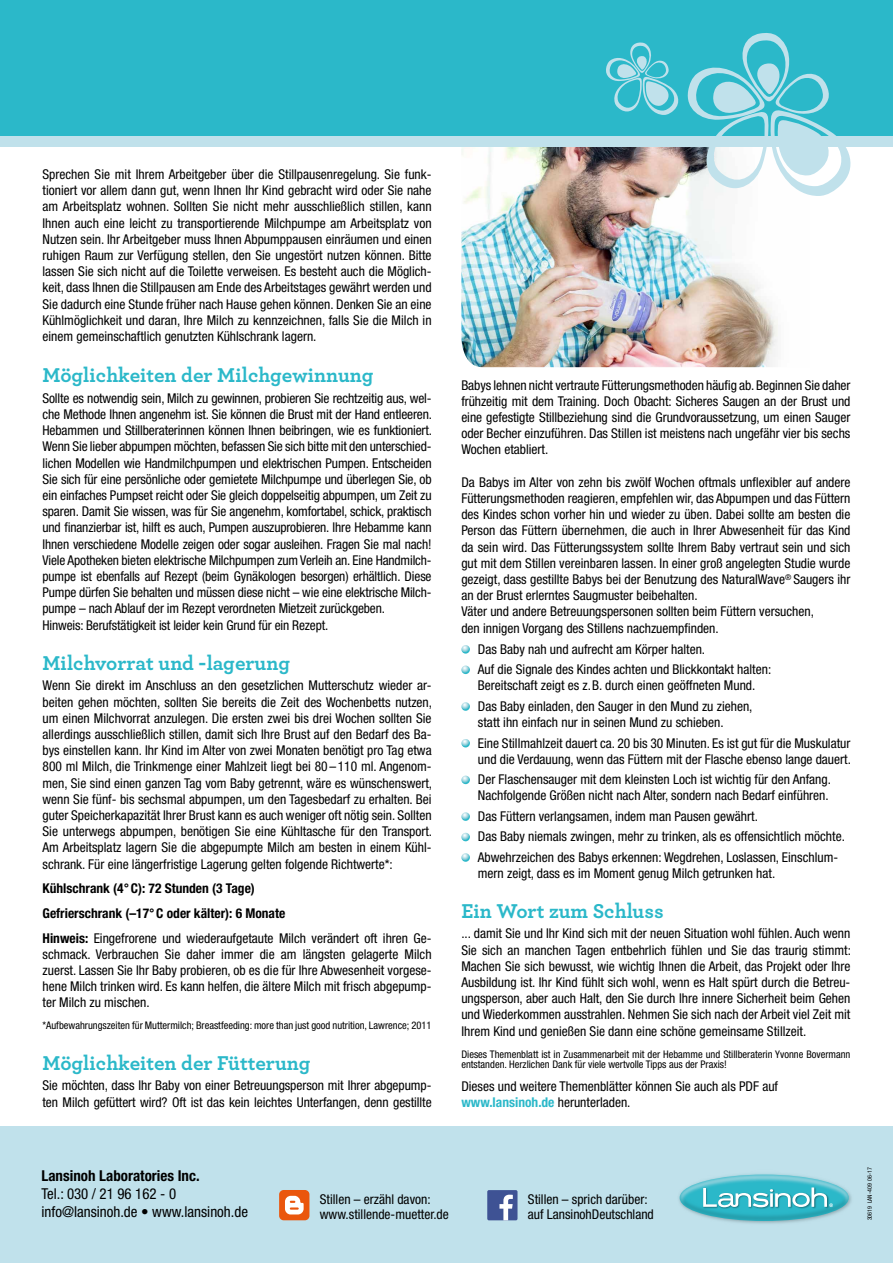
<style>
.page{position:relative;width:893px;height:1263px;background:#fff}
.page>*{position:absolute;margin:0;border:0;box-sizing:border-box;transform-origin:0 0}
.t1{font:700 21px "Archer";color:#2bb8c9}
.t2{font:condensed 15px/18px "Helvetica Neue LT Std";color:#000}
.t3{font:700 condensed 15px "Helvetica Neue LT Std";color:#000}
.t4{font:condensed 13.5px/16.2px "Helvetica Neue LT Std";color:#000}
.t5{font:700 condensed 13.5px/24.8px "Helvetica Neue LT Std";color:#000}
.t6{font:condensed 10.5px/10.5px "Helvetica Neue LT Std";color:#000}
.t7{font:condensed 6px "Helvetica Neue LT Std";color:#000}
.s1{font-weight:400}
.s2{font-weight:700;color:#2bb8c9}
</style>
<div class="page">
<img style="left:461px;top:147px;width:317px;height:220px">
<div style="left:0;top:0;width:893px;height:136px;background:#2bb8c9"></div>
<div style="left:0;top:136px;width:893px;height:11px;background:#c0e1eb"></div>
<svg style="left:461px;top:645px;width:9px;height:9px"></svg>
<svg style="left:461px;top:665px;width:9px;height:9px"></svg>
<svg style="left:461px;top:702px;width:9px;height:9px"></svg>
<svg style="left:461px;top:739px;width:9px;height:8px"></svg>
<svg style="left:461px;top:776px;width:9px;height:8px"></svg>
<svg style="left:461px;top:812px;width:9px;height:9px"></svg>
<svg style="left:461px;top:833px;width:9px;height:8px"></svg>
<svg style="left:461px;top:853px;width:9px;height:9px"></svg>
<div style="left:0;top:1127px;width:893px;height:136px;background:#c0e1eb"></div>
<svg style="left:605px;top:33px;width:246px;height:163px"></svg>
<img style="left:679px;top:1193px;width:173px;height:31px">
<svg style="left:680px;top:1174px;width:169px;height:47px"></svg>
<div style="left:487px;top:1190px;width:30px;height:30px;background:#3e5294;border-radius:2px"></div>
<svg style="left:499px;top:1195px;width:14px;height:25px"></svg>
<div style="left:279px;top:1190px;width:30px;height:30px;background:#ea560d;border-radius:5px"></div>
<svg style="left:285px;top:1196px;width:19px;height:18px"></svg>
<p class="t4" style="left:43px;top:166px;width:391px;text-align:justify">Sprechen Sie mit Ihrem Arbeitgeber über die Stillpausenregelung. Sie funk&shy;tioniert vor allem dann gut, wenn Ihnen Ihr Kind gebracht wird oder Sie nahe am Arbeitsplatz wohnen. Sollten Sie nicht mehr ausschließlich stillen, kann Ihnen auch eine leicht zu transportierende Milchpumpe am Arbeitsplatz von Nutzen sein. Ihr Arbeitgeber muss Ihnen Abpumppausen einräumen und einen ruhigen Raum zur Verfügung stellen, den Sie ungestört nutzen können. Bitte lassen Sie sich nicht auf die Toilette verweisen. Es besteht auch die Möglich&shy;keit, dass Ihnen die Stillpausen am Ende des Arbeitstages gewährt werden und Sie dadurch eine Stunde früher nach Hause gehen können. Denken Sie an eine Kühlmöglichkeit und daran, Ihre Milch zu kennzeichnen, falls Sie die Milch in einem gemeinschaftlich genutzten Kühlschrank lagern.</p>
<h1 class="t1" style="left:43px;top:359px;width:332px">Möglichkeiten der Milchgewinnung</h1>
<p class="t4" style="left:43px;top:390px;width:391px">Sollte es notwendig sein, Milch zu gewinnen, probieren Sie rechtzeitig aus, wel&shy;che Methode Ihnen angenehm ist. Sie können die Brust mit der Hand entleeren.<br>Hebammen und Stillberaterinnen können Ihnen beibringen, wie es funktioniert.<br>Wenn Sie lieber abpumpen möchten, befassen Sie sich bitte mit den unterschied&shy;lichen Modellen wie Handmilchpumpen und elektrischen Pumpen. Entscheiden Sie sich für eine persönliche oder gemietete Milchpumpe und überlegen Sie, ob ein einfaches Pumpset reicht oder Sie gleich doppelseitig abpumpen, um Zeit zu sparen. Damit Sie wissen, was für Sie angenehm, komfortabel, schick, praktisch und finanzierbar ist, hilft es auch, Pumpen auszuprobieren. Ihre Hebamme kann Ihnen verschiedene Modelle zeigen oder sogar ausleihen. Fragen Sie mal nach!<br>Viele Apotheken bieten elektrische Milchpumpen zum Verleih an. Eine Handmilch&shy;pumpe ist ebenfalls auf Rezept (beim Gynäkologen besorgen) erhältlich. Diese Pumpe dürfen Sie behalten und müssen diese nicht – wie eine elektrische Milch&shy;pumpe – nach Ablauf der im Rezept verordneten Mietzeit zurückgeben.<br>Hinweis: Berufstätigkeit ist leider kein Grund für ein Rezept.</p>
<h1 class="t1" style="left:43px;top:646px;width:249px">Milchvorrat und -lagerung</h1>
<p class="t4" style="left:43px;top:677px;width:391px;text-align:justify">Wenn Sie direkt im Anschluss an den gesetzlichen Mutterschutz wieder ar&shy;beiten gehen möchten, sollten Sie bereits die Zeit des Wochenbetts nutzen, um einen Milchvorrat anzulegen. Die ersten zwei bis drei Wochen sollten Sie allerdings ausschließlich stillen, damit sich Ihre Brust auf den Bedarf des Ba&shy;bys einstellen kann. Ihr Kind im Alter von zwei Monaten benötigt pro Tag etwa 800 ml Milch, die Trinkmenge einer Mahlzeit liegt bei 80 –110 ml. Angenom&shy;men, Sie sind einen ganzen Tag vom Baby getrennt, wäre es wünschenswert, wenn Sie fünf- bis sechsmal abpumpen, um den Tagesbedarf zu erhalten. Bei guter Speicherkapazität Ihrer Brust kann es auch weniger oft nötig sein. Sollten Sie unterwegs abpumpen, benötigen Sie eine Kühltasche für den Transport.<br>Am Arbeitsplatz lagern Sie die abgepumpte Milch am besten in einem Kühl&shy;schrank. Für eine längerfristige Lagerung gelten folgende Richtwerte*:</p>
<p class="t5" style="left:43px;top:876px;width:391px">Kühlschrank (4°C): 72 Stunden (3 Tage)<br>Gefrierschrank (–17°C oder kälter): 6 Monate<br>Hinweis: <span class="s1">Eingefrorene und wiederaufgetaute Milch verändert oft ihren Ge-</span></p>
<p class="t4" style="left:43px;top:946px;width:391px;text-align:justify">schmack. Verbrauchen Sie daher immer die am längsten gelagerte Milch zuerst. Lassen Sie Ihr Baby probieren, ob es die für Ihre Abwesenheit vorgese&shy;hene Milch trinken wird. Es kann helfen, die ältere Milch mit frisch abgepump&shy;ter Milch zu mischen.</p>
<p class="t6" style="left:43px;top:1019px;width:391px">*Aufbewahrungszeiten für Muttermilch; Breastfeeding: more than just good nutrition, Lawrence; 2011</p>
<h1 class="t1" style="left:43px;top:1046px;width:269px">Möglichkeiten der Fütterung</h1>
<p class="t4" style="left:43px;top:1077px;width:391px">Sie möchten, dass Ihr Baby von einer Betreuungsperson mit Ihrer abgepump&shy;ten Milch gefüttert wird? Oft ist das kein leichtes Unterfangen, denn gestillte</p>
<p class="t4" style="left:461px;top:377px;width:391px;text-align:justify">Babys lehnen nicht vertraute Fütterungsmethoden häufig ab. Beginnen Sie daher frühzeitig mit dem Training. Doch Obacht: Sicheres Saugen an der Brust und eine gefestigte Stillbeziehung sind die Grundvoraussetzung, um einen Sauger oder Becher einzuführen. Das Stillen ist meistens nach ungefähr vier bis sechs Wochen etabliert.</p>
<p class="t4" style="left:461px;top:474px;width:391px">Da Babys im Alter von zehn bis zwölf Wochen oftmals unflexibler auf andere Fütterungsmethoden reagieren, empfehlen wir, das Abpumpen und das Füttern des Kindes schon vorher hin und wieder zu üben. Dabei sollte am besten die Person das Füttern übernehmen, die auch in Ihrer Abwesenheit für das Kind da sein wird. Das Fütterungssystem sollte Ihrem Baby vertraut sein und sich gut mit dem Stillen vereinbaren lassen. In einer groß angelegten Studie wurde gezeigt, dass gestillte Babys bei der Benutzung des NaturalWave<sup>®</sup> Saugers ihr an der Brust erlerntes Saugmuster beibehalten.<br>Väter und andere Betreuungspersonen sollten beim Füttern versuchen,<br>den innigen Vorgang des Stillens nachzuempfinden.</p>
<p class="t4" style="left:478px;top:638px;width:295px;line-height:20.4px">Das Baby nah und aufrecht am Körper halten.<br>Auf die Signale des Kindes achten und Blickkontakt halten:</p>
<p class="t4" style="left:478px;top:675px;width:279px;line-height:20.4px">Bereitschaft zeigt es z.B. durch einen geöffneten Mund.<br>Das Baby einladen, den Sauger in den Mund zu ziehen,</p>
<p class="t4" style="left:478px;top:712px;width:374px;line-height:20.4px">statt ihn einfach nur in seinen Mund zu schieben.<br>Eine Stillmahlzeit dauert ca. 20 bis 30 Minuten. Es ist gut für die Muskulatur</p>
<p class="t4" style="left:478px;top:749px;width:375px;line-height:20.4px">und die Verdauung, wenn das Füttern mit der Flasche ebenso lange dauert.<br>Der Flaschensauger mit dem kleinsten Loch ist wichtig für den Anfang.</p>
<p class="t4" style="left:478px;top:785px;width:369px;line-height:20.4px">Nachfolgende Größen nicht nach Alter, sondern nach Bedarf einführen.<br>Das Füttern verlangsamen, indem man Pausen gewährt.<br>Das Baby niemals zwingen, mehr zu trinken, als es offensichtlich möchte.<br>Abwehrzeichen des Babys erkennen: Wegdrehen, Loslassen, Einschlum-</p>
<p class="t4" style="left:478px;top:865px;width:299px">mern zeigt, dass es im Moment genug Milch getrunken hat.</p>
<h1 class="t1" style="left:461px;top:894px;width:204px">Ein Wort zum Schluss</h1>
<p class="t4" style="left:461px;top:925px;width:391px;text-align:justify">... damit Sie und Ihr Kind sich mit der neuen Situation wohl fühlen. Auch wenn Sie sich an manchen Tagen entbehrlich fühlen und Sie das traurig stimmt:<br>Machen Sie sich bewusst, wie wichtig Ihnen die Arbeit, das Projekt oder Ihre Ausbildung ist. Ihr Kind fühlt sich wohl, wenn es Halt spürt durch die Betreu&shy;ungsperson, aber auch Halt, den Sie durch Ihre innere Sicherheit beim Gehen und Wiederkommen ausstrahlen. Nehmen Sie sich nach der Arbeit viel Zeit mit Ihrem Kind und genießen Sie dann eine schöne gemeinsame Stillzeit.</p>
<p class="t6" style="left:461px;top:1049px;width:391px">Dieses Themenblatt ist in Zusammenarbeit mit der Hebamme und Stillberaterin Yvonne Bovermann entstanden. Herzlichen Dank für viele wertvolle Tipps aus der Praxis!</p>
<p class="t4" style="left:461px;top:1077px;width:318px">Dieses und weitere Themenblätter können Sie auch als PDF auf <span class="s2">www.lansinoh.de</span> herunterladen.</p>
<p class="t3" style="left:41px;top:1167px;width:160px">Lansinoh Laboratories Inc.</p>
<p class="t2" style="left:41px;top:1185px;width:208px">Tel.: 030 / 21 96 162 - 0 info@lansinoh.de • www.lansinoh.de</p>
<p class="t4" style="left:528px;top:1191px;width:127px;line-height:15px">Stillen – sprich darüber: auf LansinohDeutschland</p>
<p class="t4" style="left:320px;top:1191px;width:130px;line-height:15px">Stillen – erzähl davon: www.stillende-muetter.de</p>
<p class="t7" style="left:866px;top:1220px;width:55px;rotate:-90deg">30619 LAN-409 06-17</p>
</div>
